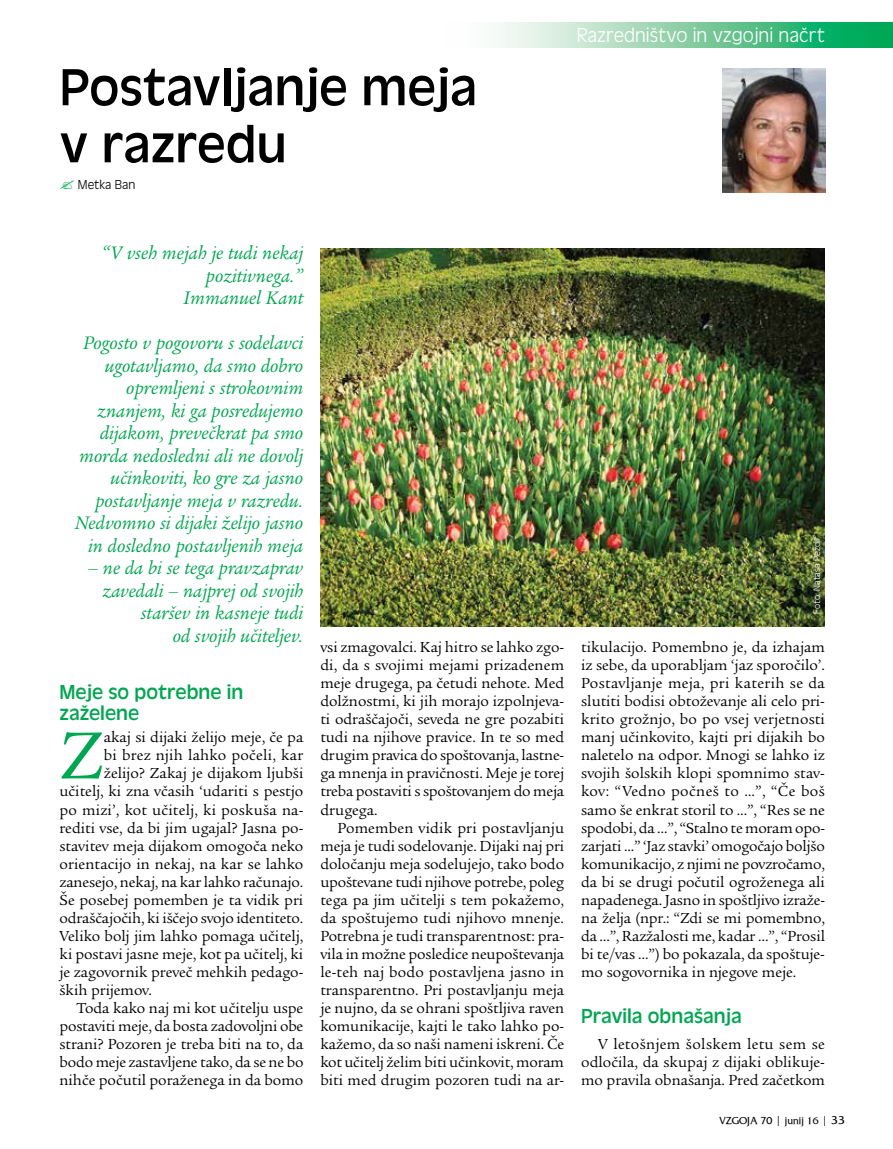
<style>
.page{position:relative;width:893px;height:1149px;background:#fff}
.page>*{position:absolute;margin:0;border:0;box-sizing:border-box;transform-origin:0 0}
.t1{font:68.85px "Legacy Ser Itc TEE";color:#00a651}
.t2{font:54px/57px "Antique Oli TEE";color:#000}
.t3{font:21px/21px "Antique Oli TEE";color:#00a651}
.t4{font:21px "Antique Oli TEE Ligh";color:#fff}
.t5{font:italic 18.75px/22.5px "Legacy Ser Itc TEE";color:#00a651;text-align:right}
.t6{font:15px/18px "Legacy Ser Itc TEE";color:#000;text-align:justify}
.t7{font:13.5px "Antique Oli TEE Ligh";color:#000}
.t8{font:10.5px "France VZG";color:#000}
.t9{font:9.75px "Antique Oli TEE Ligh";color:#fff}
.s1{font-family:"Legacy Ser Itc TEE";font-size:12px}
.s2{font-size:12px}
</style>
<div class="page">
<svg style="left:498px;top:23px;width:395px;height:24px;background:#78cda0"></svg>
<img style="left:723px;top:69px;width:102px;height:123px">
<img style="left:320px;top:249px;width:505px;height:377px">
<h2 class="t2" style="left:60px;top:60px;width:419px">Postavljanje meja v razredu</h2>
<p class="t7" style="left:78px;top:178px;width:59px">Metka Ban</p>
<h3 class="t4" style="left:577px;top:24px;width:250px">Razredništvo in vzgojni načrt</h3>
<p class="t5" style="left:102px;top:242px;width:203px">“V vseh mejah je tudi nekaj pozitivnega.”<br>Immanuel Kant</p>
<p class="t5" style="left:75px;top:332px;width:230px">Pogosto v pogovoru s sodelavci ugotavljamo, da smo dobro opremljeni s strokovnim znanjem, ki ga posredujemo dijakom, prevečkrat pa smo morda nedosledni ali ne dovolj učinkoviti, ko gre za jasno postavljanje meja v razredu.<br>Nedvomno si dijaki želijo jasno in dosledno postavljenih meja</p>
<p class="t5" style="left:88px;top:557px;width:217px">– ne da bi se tega pravzaprav zavedali – najprej od svojih staršev in kasneje tudi<br>od svojih učiteljev.</p>
<h3 class="t3" style="left:60px;top:681px;width:185px">Meje so potrebne in zaželene</h3>
<h1 class="t1" style="left:60px;top:713px;width:46px">Z</h1>
<p class="t6" style="left:104px;top:728px;width:201px">akaj si dijaki želijo meje, če pa</p>
<p class="t6" style="left:104px;top:746px;width:201px">bi brez njih lahko počeli, kar</p>
<p class="t6" style="left:104px;top:764px;width:201px">želijo? Zakaj je dijakom ljubši</p>
<p class="t6" style="left:60px;top:782px;width:245px">učitelj, ki zna včasih ‘udariti s pestjo</p>
<p class="t6" style="left:60px;top:800px;width:245px">po mizi’, kot učitelj, ki poskuša na-</p>
<p class="t6" style="left:60px;top:818px;width:245px">rediti vse, da bi jim ugajal? Jasna po-</p>
<p class="t6" style="left:60px;top:836px;width:245px">stavitev meja dijakom omogoča neko</p>
<p class="t6" style="left:60px;top:854px;width:245px">orientacijo in nekaj, na kar se lahko</p>
<p class="t6" style="left:60px;top:872px;width:245px">zanesejo, nekaj, na kar lahko računajo.</p>
<p class="t6" style="left:60px;top:890px;width:245px">Še posebej pomemben je ta vidik pri</p>
<p class="t6" style="left:60px;top:908px;width:245px">odraščajočih, ki iščejo svojo identiteto.</p>
<p class="t6" style="left:60px;top:926px;width:245px">Veliko bolj jim lahko pomaga učitelj,</p>
<p class="t6" style="left:60px;top:944px;width:245px">ki postavi jasne meje, kot pa učitelj, ki</p>
<p class="t6" style="left:60px;top:962px;width:245px">je zagovornik preveč mehkih pedago-</p>
<p class="t6" style="left:60px;top:980px;width:94px">ških prijemov.</p>
<p class="t6" style="left:77px;top:998px;width:228px">Toda kako naj mi kot učitelju uspe</p>
<p class="t6" style="left:60px;top:1016px;width:245px">postaviti meje, da bosta zadovoljni obe</p>
<p class="t6" style="left:60px;top:1034px;width:245px">strani? Pozoren je treba biti na to, da</p>
<p class="t6" style="left:60px;top:1052px;width:245px">bodo meje zastavljene tako, da se ne bo</p>
<p class="t6" style="left:60px;top:1070px;width:245px">nihče počutil poraženega in da bomo</p>
<p class="t6" style="left:320px;top:638px;width:245px">vsi zmagovalci. Kaj hitro se lahko zgo&shy;di, da s svojimi mejami prizadenem meje drugega, pa četudi nehote. Med dolžnostmi, ki jih morajo izpolnjeva&shy;ti odraščajoči, seveda ne gre pozabiti tudi na njihove pravice. In te so med drugim pravica do spoštovanja, lastne&shy;ga mnenja in pravičnosti. Meje je torej treba postaviti s spoštovanjem do meja drugega.</p>
<p class="t6" style="left:320px;top:818px;width:245px;text-indent:17px">Pomemben vidik pri postavljanju meja je tudi sodelovanje. Dijaki naj pri določanju meja sodelujejo, tako bodo upoštevane tudi njihove potrebe, poleg tega pa jim učitelji s tem pokažemo, da spoštujemo tudi njihovo mnenje.<br>Potrebna je tudi transparentnost: pra&shy;vila in možne posledice neupoštevanja le-teh naj bodo postavljena jasno in transparentno. Pri postavljanju meja je nujno, da se ohrani spoštljiva raven komunikacije, kajti le tako lahko po&shy;kažemo, da so naši nameni iskreni. Če kot učitelj želim biti učinkovit, moram biti med drugim pozoren tudi na ar-</p>
<p class="t9" style="left:812px;top:613px;width:78px;rotate:-90deg">Foto: Nataša Pezdir</p>
<p class="t6" style="left:581px;top:638px;width:245px">tikulacijo. Pomembno je, da izhajam iz sebe, da uporabljam ‘jaz sporočilo’.<br>Postavljanje meja, pri katerih se da slutiti bodisi obtoževanje ali celo pri&shy;krito grožnjo, bo po vsej verjetnosti manj učinkovito, kajti pri dijakih bo naletelo na odpor. Mnogi se lahko iz svojih šolskih klopi spomnimo stav&shy;kov: “Vedno počneš to …”, “Če boš samo še enkrat storil to …”, “Res se ne spodobi, da …”, “Stalno te moram opo&shy;zarjati ...” ‘Jaz stavki’ omogočajo boljšo komunikacijo, z njimi ne povzročamo, da bi se drugi počutil ogroženega ali napadenega. Jasno in spoštljivo izraže&shy;na želja (npr.: “Zdi se mi pomembno, da …”, Razžalosti me, kadar …”, “Prosil bi te/vas …”) bo pokazala, da spoštuje&shy;mo sogovornika in njegove meje.</p>
<h3 class="t3" style="left:581px;top:1005px;width:162px">Pravila obnašanja</h3>
<p class="t6" style="left:581px;top:1034px;width:245px;text-indent:17px">V letošnjem šolskem letu sem se odločila, da skupaj z dijaki oblikuje&shy;mo pravila obnašanja. Pred začetkom</p>
<p class="t8" style="left:719px;top:1114px;width:127px">VZGOJA 70 <span class="s1">|</span> junij 16 <span class="s1">|</span> <span class="s2">33</span></p>
</div>
